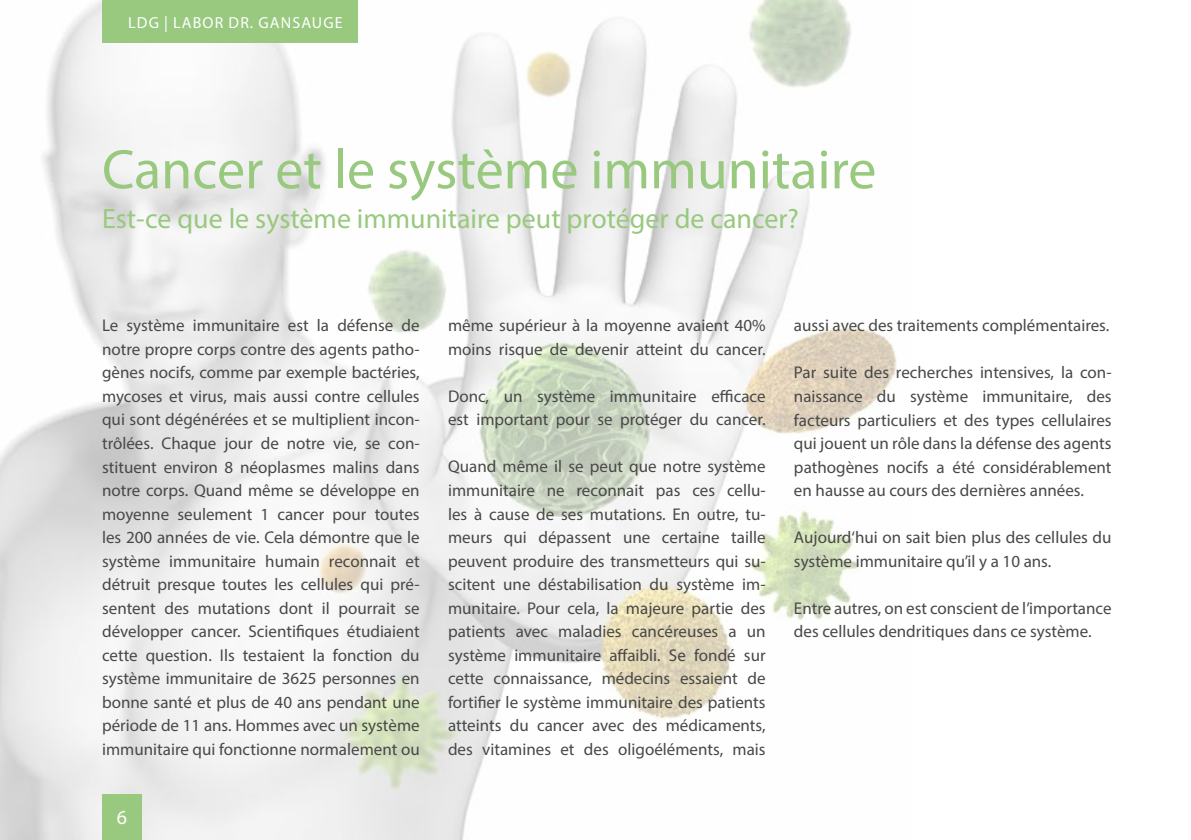
<style>
.page{position:relative;width:1191px;height:840px;background:#fff}
.page>*{position:absolute;margin:0;border:0;box-sizing:border-box;transform-origin:0 0}
.t1{font:56px "Myriad Pro";color:#98c97f}
.t2{font:28px "Myriad Pro";color:#98c97f}
.t3{font:20px "Myriad Pro";color:#fff}
.t4{font:17px/23.4px "Myriad Pro";color:#484847}
.t5{font:16px "Myriad Pro";letter-spacing:.07em;color:#fff}
</style>
<div class="page">
<img style="left:0;top:0;width:897px;height:839px">
<div style="left:102px;top:0;width:255px;height:43px;background:#98c97f"></div>
<div style="left:102px;top:794px;width:40px;height:45px;background:#98c97f"></div>
<p class="t5" style="left:128px;top:13px;width:216px">LDG | LABOR DR. GANSAUGE</p>
<h1 class="t1" style="left:102px;top:135px;width:776px">Cancer et le système immunitaire</h1>
<h2 class="t2" style="left:102px;top:201px;width:698px">Est-ce que le système immunitaire peut protéger de cancer?</h2>
<p class="t4" style="left:102px;top:313px;width:319px;text-align:justify">Le système immunitaire est la défense de notre propre corps contre des agents patho&shy;gènes nocifs, comme par exemple bactéries, mycoses et virus, mais aussi contre cellules qui sont dégénérées et se multiplient incon&shy;trôlées. Chaque jour de notre vie, se con&shy;stituent environ 8 néoplasmes malins dans notre corps. Quand même se développe en moyenne seulement 1 cancer pour toutes les 200 années de vie. Cela démontre que le système immunitaire humain reconnait et détruit presque toutes les cellules qui pré&shy;sentent des mutations dont il pourrait se développer cancer. Scientifiques étudiaient cette question. Ils testaient la fonction du système immunitaire de 3625 personnes en bonne santé et plus de 40 ans pendant une période de 11 ans. Hommes avec un système immunitaire qui fonctionne normalement ou</p>
<p class="t4" style="left:448px;top:313px;width:319px">même supérieur à la moyenne avaient 40% moins risque de devenir atteint du cancer.</p>
<p class="t4" style="left:448px;top:384px;width:319px">Donc, un système immunitaire efficace est important pour se protéger du cancer.</p>
<p class="t4" style="left:448px;top:454px;width:319px;text-align:justify">Quand même il se peut que notre système immunitaire ne reconnait pas ces cellu&shy;les à cause de ses mutations. En outre, tu&shy;meurs qui dépassent une certaine taille peuvent produire des transmetteurs qui su&shy;scitent une déstabilisation du système im&shy;munitaire. Pour cela, la majeure partie des patients avec maladies cancéreuses a un système immunitaire affaibli. Se fondé sur cette connaissance, médecins essaient de fortifier le système immunitaire des patients atteints du cancer avec des médicaments, des vitamines et des oligoéléments, mais</p>
<p class="t3" style="left:117px;top:804px;width:12px">6</p>
<p class="t4" style="left:794px;top:313px;width:317px">aussi avec des traitements complémentaires.</p>
<p class="t4" style="left:794px;top:360px;width:319px;text-align:justify">Par suite des recherches intensives, la con&shy;naissance du système immunitaire, des facteurs particuliers et des types cellulaires qui jouent un rôle dans la défense des agents pathogènes nocifs a été considérablement en hausse au cours des dernières années.</p>
<p class="t4" style="left:794px;top:525px;width:319px">Aujourd‘hui on sait bien plus des cellules du système immunitaire qu’il y a 10 ans.</p>
<p class="t4" style="left:794px;top:595px;width:319px">Entre autres, on est conscient de l’importance des cellules dendritiques dans ce système.</p>
</div>
